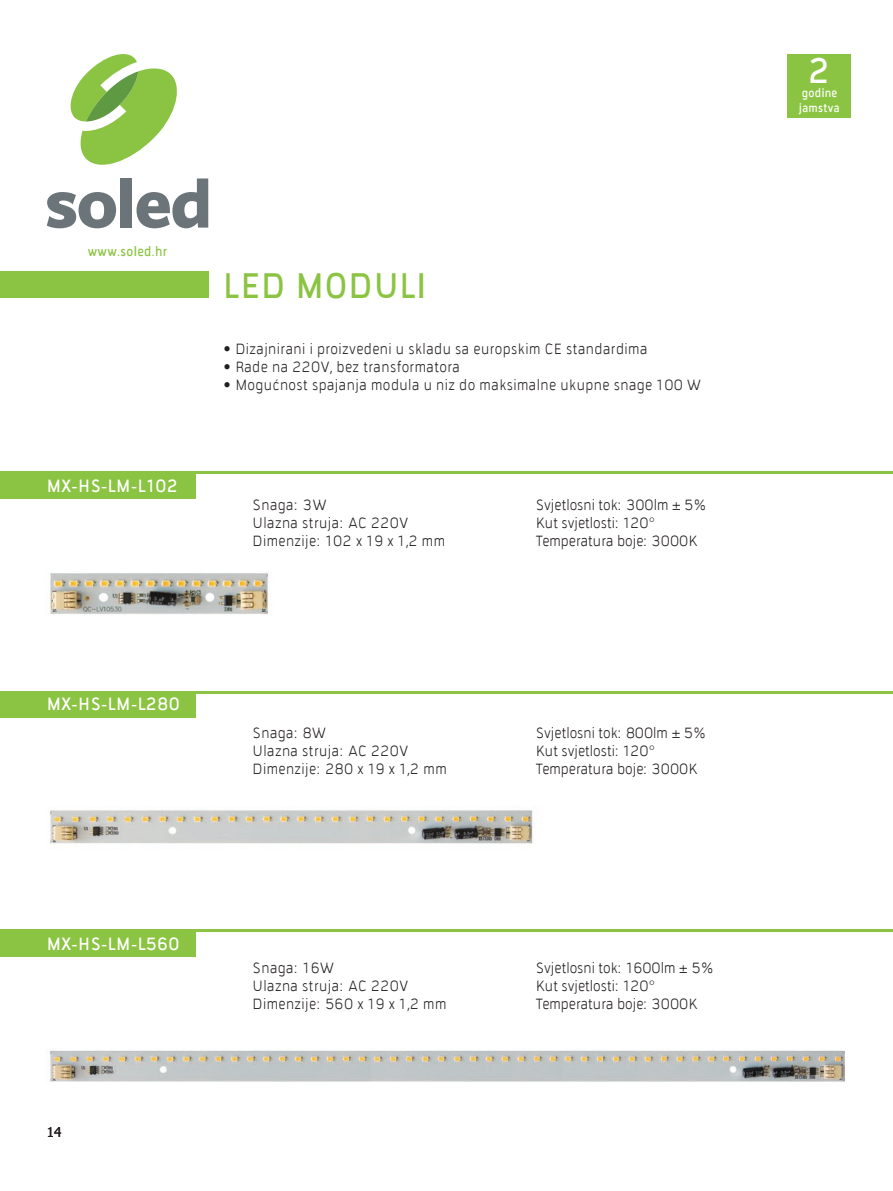
<style>
.page{position:relative;width:893px;height:1191px;background:#fff}
.page>*{position:absolute;margin:0;border:0;box-sizing:border-box;transform-origin:0 0}
.t1{font:700 36px "Tirana";letter-spacing:.025em;color:#8bc442}
.t2{font:700 36px "Tirana";color:#fff}
.t3{font:700 18px "Tirana";letter-spacing:.025em;color:#fff}
.t4{font:300 15px/18px "Tirana";letter-spacing:.025em;color:#231f20}
.t5{font:300 15px/18px "Tirana";color:#231f20}
.t6{font:700 13.5px "Tirana";letter-spacing:.025em;color:#8bc442}
.t7{font:13.5px "Tahoma";color:#231f20}
.t8{font:700 12px/14.4px "Tirana";letter-spacing:.025em;color:#fff}
</style>
<div class="page">
<div style="left:0;top:691px;width:196px;height:27px;background:#8bc442"></div>
<div style="left:0;top:929px;width:196px;height:27px;background:#8bc442"></div>
<div style="left:0;top:472px;width:196px;height:27px;background:#8bc442"></div>
<hr style="left:0;top:691px;width:893px;height:2px;background:#8bc442">
<hr style="left:0;top:929px;width:893px;height:3px;background:#8bc442">
<hr style="left:0;top:471px;width:893px;height:2px;background:#8bc442">
<img style="left:50px;top:573px;width:218px;height:42px">
<img style="left:50px;top:810px;width:483px;height:35px">
<img style="left:49px;top:1050px;width:795px;height:32px">
<div style="left:0;top:271px;width:208px;height:27px;background:#8bc442"></div>
<svg style="left:70px;top:54px;width:107px;height:111px"></svg>
<svg style="left:47px;top:192px;width:69px;height:36px"></svg>
<div style="left:121px;top:178px;width:11px;height:50px;background:#6b7479"></div>
<svg style="left:137px;top:178px;width:71px;height:50px"></svg>
<div style="left:787px;top:54px;width:64px;height:64px;background:#8bc442"></div>
<p class="t6" style="left:88px;top:244px;width:81px">www.soled.hr</p>
<p class="t3" style="left:47px;top:476px;width:133px">MX-HS-LM-L102</p>
<h1 class="t1" style="left:223px;top:265px;width:204px">LED MODULI</h1>
<p class="t4" style="left:223px;top:340px;width:426px">• Dizajnirani i proizvedeni u skladu sa europskim CE standardima</p>
<p class="t4" style="left:223px;top:358px;width:238px">• Rade na 220V, bez transformatora</p>
<p class="t4" style="left:223px;top:376px;width:479px">• Mogućnost spajanja modula u niz do maksimalne ukupne snage 100 W</p>
<p class="t4" style="left:253px;top:496px;width:194px">Snaga: 3W<br>Ulazna struja: AC 220V<br>Dimenzije: 102 x 19 x 1,2 mm</p>
<p class="t5" style="left:536px;top:496px;width:173px">Svjetlosni tok: 300lm ± 5%<br>Kut svjetlosti: 120°<br>Temperatura boje: 3000K</p>
<p class="t3" style="left:47px;top:693px;width:134px">MX-HS-LM-L280</p>
<p class="t4" style="left:253px;top:723px;width:196px">Snaga: 8W<br>Ulazna struja: AC 220V<br>Dimenzije: 280 x 19 x 1,2 mm</p>
<p class="t5" style="left:536px;top:723px;width:172px">Svjetlosni tok: 800lm ± 5%<br>Kut svjetlosti: 120°<br>Temperatura boje: 3000K</p>
<p class="t3" style="left:47px;top:933px;width:134px">MX-HS-LM-L560</p>
<p class="t7" style="left:47px;top:1122px;width:16px">14</p>
<p class="t4" style="left:253px;top:958px;width:195px">Snaga: 16W<br>Ulazna struja: AC 220V<br>Dimenzije: 560 x 19 x 1,2 mm</p>
<p class="t5" style="left:536px;top:958px;width:180px">Svjetlosni tok: 1600lm ± 5%<br>Kut svjetlosti: 120°<br>Temperatura boje: 3000K</p>
<h1 class="t2" style="left:809px;top:50px;width:23px">2</h1>
<p class="t8" style="left:799px;top:86px;width:42px">godine jamstva</p>
</div>
